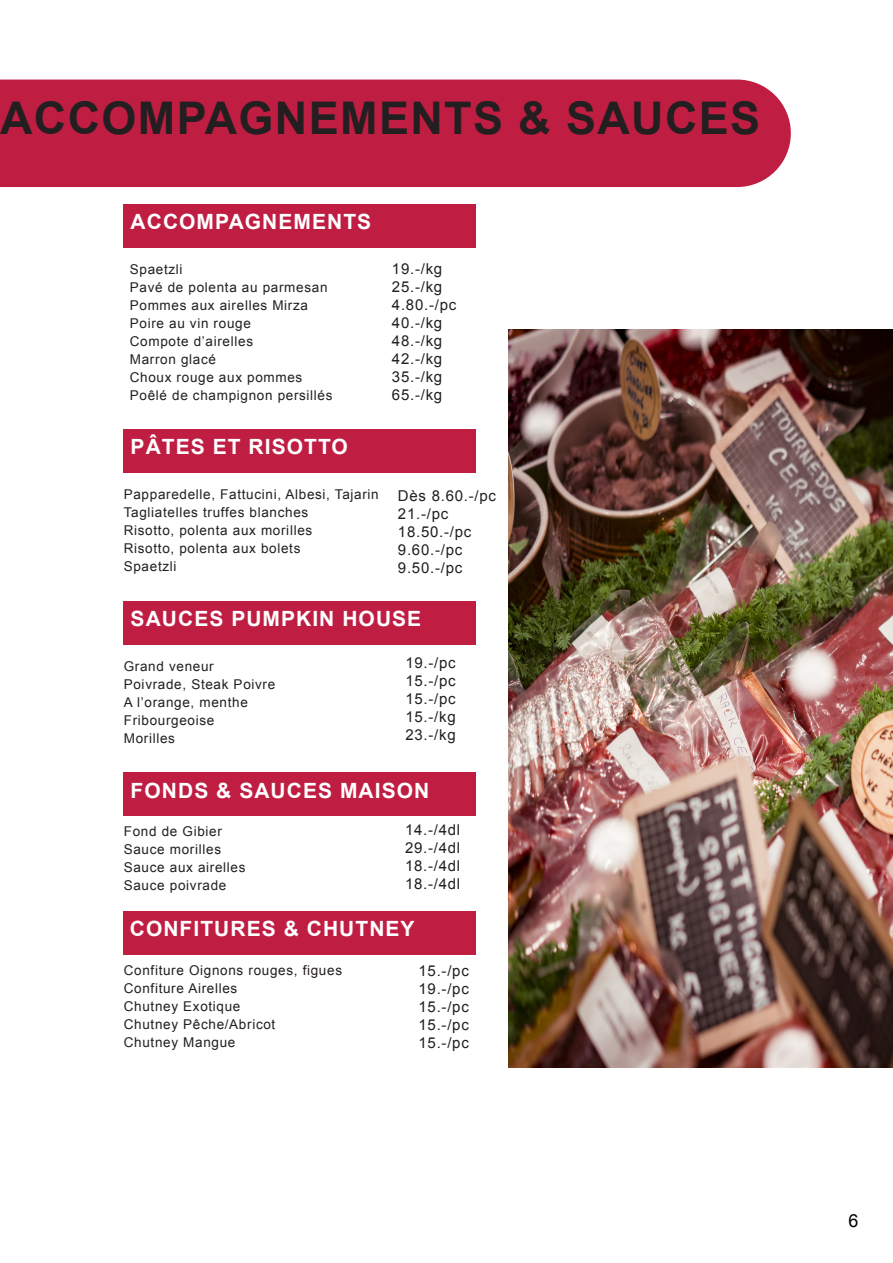
<style>
.page{position:relative;width:893px;height:1263px;background:#fff}
.page>*{position:absolute;margin:0;border:0;box-sizing:border-box;transform-origin:0 0}
.Left{font:700 45px "Arial";letter-spacing:.03em;color:#231f20}
.Left-2{font:700 21px "Arial";letter-spacing:.05em;color:#fff}
.t1{font:18px "Arial";color:#000}
.Right{font:15px/18px "Arial";letter-spacing:.05em;color:#231f20}
.Right-2{font:13.5px "Arial";letter-spacing:.05em;color:#231f20}
</style>
<div class="page">
<img style="left:509px;top:330px;width:384px;height:738px">
<div style="left:0;top:80px;width:791px;height:107px;background:#c01d43"></div>
<div style="left:124px;top:204px;width:352px;height:44px;background:#c01d43"></div>
<div style="left:124px;top:429px;width:352px;height:43px;background:#c01d43"></div>
<div style="left:124px;top:601px;width:352px;height:43px;background:#c01d43"></div>
<div style="left:124px;top:773px;width:352px;height:43px;background:#c01d43"></div>
<div style="left:123px;top:911px;width:352px;height:44px;background:#c01d43"></div>
<p class="Left" style="left:0;top:88px;width:762px">ACCOMPAGNEMENTS &amp; SAUCES</p>
<p class="Left-2" style="left:131px;top:208px;width:242px">ACCOMPAGNEMENTS</p>
<p class="Right-2" style="left:130px;top:261px;width:54px">Spaetzli</p>
<p class="Right-2" style="left:130px;top:279px;width:199px">Pavé de polenta au parmesan</p>
<p class="Right-2" style="left:130px;top:297px;width:180px">Pommes aux airelles Mirza</p>
<p class="Right-2" style="left:130px;top:315px;width:123px">Poire au vin rouge</p>
<p class="Right-2" style="left:130px;top:333px;width:125px">Compote d’airelles</p>
<p class="Right-2" style="left:130px;top:351px;width:88px">Marron glacé</p>
<p class="Right-2" style="left:130px;top:369px;width:174px">Choux rouge aux pommes</p>
<p class="Right-2" style="left:130px;top:387px;width:204px">Poêlé de champignon persillés</p>
<p class="Right" style="left:392px;top:260px;width:52px">19.-/kg</p>
<p class="Right" style="left:392px;top:278px;width:52px">25.-/kg</p>
<p class="Right" style="left:392px;top:296px;width:66px">4.80.-/pc<br>40.-/kg</p>
<p class="Right" style="left:392px;top:332px;width:52px">48.-/kg</p>
<p class="Right" style="left:392px;top:350px;width:52px">42.-/kg<br>35.-/kg</p>
<p class="Right" style="left:392px;top:386px;width:52px">65.-/kg</p>
<p class="Left-2" style="left:131px;top:433px;width:219px">PÂTES ET RISOTTO</p>
<p class="Right-2" style="left:124px;top:486px;width:256px">Papparedelle, Fattucini, Albesi, Tajarin</p>
<p class="Right-2" style="left:124px;top:504px;width:186px">Tagliatelles truffes blanches</p>
<p class="Right-2" style="left:124px;top:522px;width:190px">Risotto, polenta aux morilles</p>
<p class="Right-2" style="left:124px;top:540px;width:178px">Risotto, polenta aux bolets</p>
<p class="Right-2" style="left:124px;top:558px;width:54px">Spaetzli</p>
<p class="Left-2" style="left:131px;top:604px;width:292px">SAUCES PUMPKIN HOUSE</p>
<p class="Right-2" style="left:124px;top:657px;width:91px">Grand veneur</p>
<p class="Right-2" style="left:124px;top:675px;width:153px">Poivrade, Steak Poivre</p>
<p class="Right-2" style="left:124px;top:693px;width:126px">A l’orange, menthe</p>
<p class="Right-2" style="left:124px;top:711px;width:92px">Fribourgeoise</p>
<p class="Right-2" style="left:124px;top:729px;width:53px">Morilles</p>
<p class="Left-2" style="left:131px;top:776px;width:300px">FONDS &amp; SAUCES MAISON</p>
<p class="Right-2" style="left:124px;top:823px;width:100px">Fond de Gibier</p>
<p class="Right-2" style="left:124px;top:841px;width:99px">Sauce morilles</p>
<p class="Right-2" style="left:124px;top:859px;width:123px">Sauce aux airelles</p>
<p class="Right-2" style="left:124px;top:877px;width:104px">Sauce poivrade</p>
<p class="Left-2" style="left:130px;top:915px;width:286px">CONFITURES &amp; CHUTNEY</p>
<p class="Right-2" style="left:124px;top:962px;width:220px">Confiture Oignons rouges, figues</p>
<p class="Right-2" style="left:124px;top:980px;width:115px">Confiture Airelles</p>
<p class="Right-2" style="left:124px;top:998px;width:118px">Chutney Exotique</p>
<p class="Right-2" style="left:124px;top:1016px;width:153px">Chutney Pêche/Abricot</p>
<p class="Right-2" style="left:124px;top:1034px;width:113px">Chutney Mangue</p>
<p class="Right" style="left:398px;top:487px;width:100px">Dès 8.60.-/pc</p>
<p class="Right" style="left:398px;top:505px;width:52px">21.-/pc</p>
<p class="Right" style="left:398px;top:523px;width:75px">18.50.-/pc</p>
<p class="Right" style="left:398px;top:541px;width:66px">9.60.-/pc</p>
<p class="Right" style="left:398px;top:559px;width:66px">9.50.-/pc</p>
<p class="Right" style="left:405px;top:654px;width:52px">19.-/pc</p>
<p class="Right" style="left:405px;top:672px;width:52px">15.-/pc</p>
<p class="Right" style="left:405px;top:690px;width:52px">15.-/pc<br>15.-/kg</p>
<p class="Right" style="left:405px;top:726px;width:52px">23.-/kg</p>
<p class="Right" style="left:405px;top:820px;width:57px">14.-/4dl</p>
<p class="Right" style="left:405px;top:838px;width:57px">29.-/4dl</p>
<p class="Right" style="left:405px;top:856px;width:57px">18.-/4dl<br>18.-/4dl</p>
<p class="Right" style="left:418px;top:962px;width:52px">15.-/pc</p>
<p class="Right" style="left:418px;top:980px;width:52px">19.-/pc</p>
<p class="Right" style="left:418px;top:998px;width:52px">15.-/pc</p>
<p class="Right" style="left:418px;top:1016px;width:52px">15.-/pc</p>
<p class="Right" style="left:418px;top:1034px;width:52px">15.-/pc</p>
<h3 class="t1" style="left:849px;top:1209px;width:12px">6</h3>
</div>
